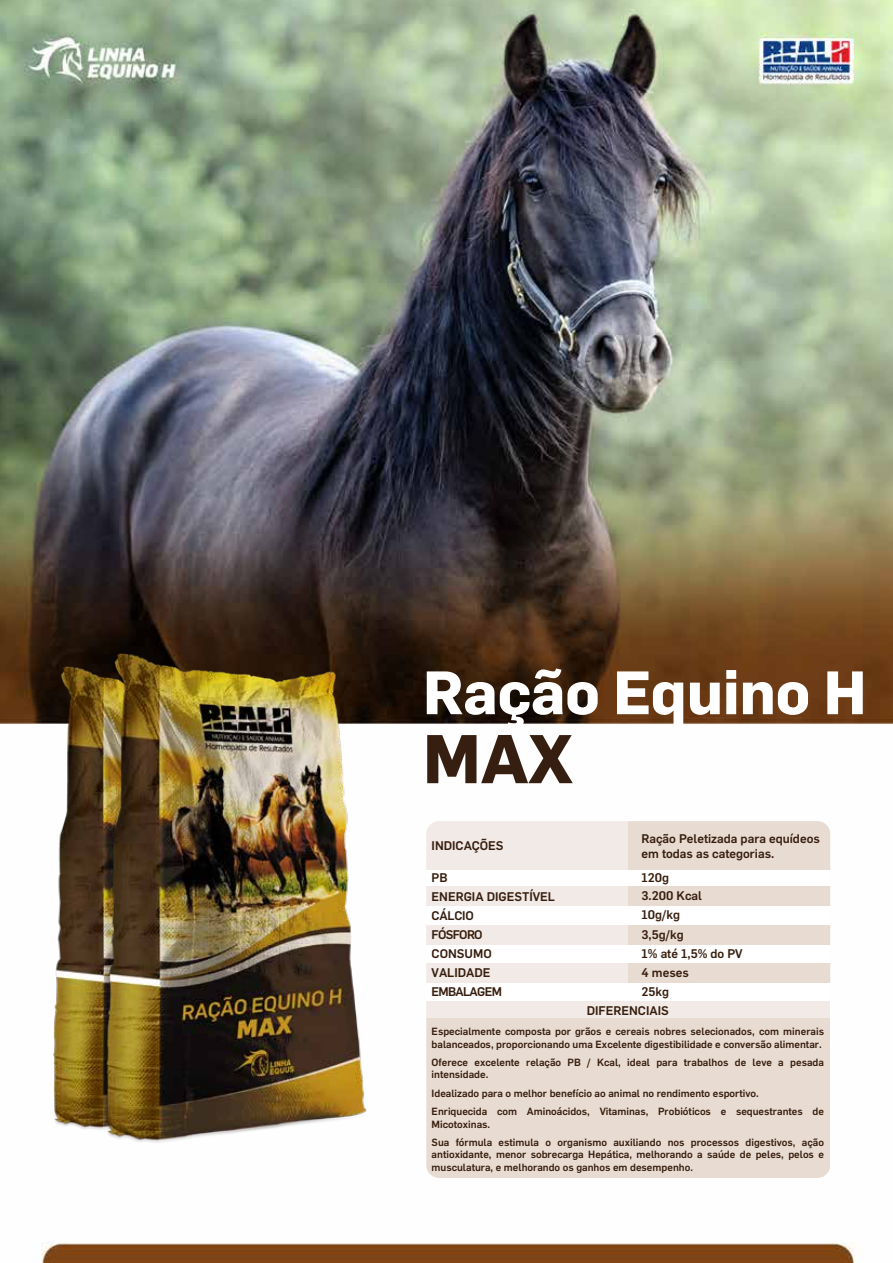
<style>
.page{position:relative;width:893px;height:1263px;background:#fff}
.page>*{position:absolute;margin:0;border:0;box-sizing:border-box;transform-origin:0 0}
.t1{font:700 67.5px "Flama";color:#361e11}
.t2{font:700 60px "Flama";color:#fff}
.t3{font:500 12.3px/19px "Flama";color:#361d0d}
.t4{font:500 12.3px "Flama";letter-spacing:-.055em;color:#361d0d}
.t5{font:500 10.2px/12.3px "Flama";color:#361d0d}
</style>
<div class="page">
<img style="left:0;top:0;width:893px;height:1263px">
<img style="left:51px;top:667px;width:54px;height:464px">
<img style="left:105px;top:653px;width:264px;height:491px">
<svg style="left:426px;top:869px;width:404px;height:133px"></svg>
<div style="left:426px;top:821px;width:202px;height:48px;background:#f1eae6"></div>
<div style="left:628px;top:821px;width:202px;height:48px;background:#e8dbd1"></div>
<div style="left:426px;top:887px;width:202px;height:19px;background:#f1eae6"></div>
<div style="left:628px;top:887px;width:202px;height:19px;background:#e8dbd1"></div>
<div style="left:426px;top:925px;width:202px;height:19px;background:#f1eae6"></div>
<div style="left:628px;top:925px;width:202px;height:19px;background:#e8dbd1"></div>
<div style="left:426px;top:963px;width:202px;height:20px;background:#f1eae6"></div>
<div style="left:628px;top:963px;width:202px;height:20px;background:#e8dbd1"></div>
<div style="left:426px;top:1002px;width:404px;height:19px;background:#f1eae6"></div>
<div style="left:426px;top:1018px;width:404px;height:160px;background:#e8dbd1"></div>
<h2 class="t2" style="left:423px;top:649px;width:445px">Ração Equino H</h2>
<h1 class="t1" style="left:423px;top:710px;width:151px">MAX</h1>
<p class="t3" style="left:641px;top:830px;width:180px;line-height:14.7px">Ração Peletizada para equídeos em todas as categorias.</p>
<p class="t3" style="left:432px;top:835px;width:73px">INDICAÇÕES</p>
<p class="t3" style="left:432px;top:867px;width:125px">PB<br>ENERGIA DIGESTÍVEL<br>CÁLCIO<br>FÓSFORO<br>CONSUMO<br>VALIDADE</p>
<p class="t3" style="left:641px;top:867px;width:103px">120g<br>3.200 Kcal<br>10g/kg<br>3,5g/kg<br>1% até 1,5% do PV</p>
<p class="t4" style="left:432px;top:983px;width:72px">EMBALAGEM</p>
<p class="t3" style="left:641px;top:962px;width:49px">4 meses<br>25kg</p>
<p class="t3" style="left:587px;top:1000px;width:84px">DIFERENCIAIS</p>
<p class="t5" style="left:432px;top:1025px;width:394px">Especialmente composta por grãos e cereais nobres selecionados, com minerais balanceados, proporcionando uma Excelente digestibilidade e conversão alimentar.</p>
<p class="t5" style="left:432px;top:1056px;width:394px">Oferece excelente relação PB / Kcal, ideal para trabalhos de leve a pesada intensidade.</p>
<p class="t5" style="left:432px;top:1083px;width:394px;line-height:18.5px">Idealizado para o melhor benefício ao animal no rendimento esportivo.<br>Enriquecida com Aminoácidos, Vitaminas, Probióticos e sequestrantes de</p>
<p class="t5" style="left:432px;top:1114px;width:394px;line-height:18.5px">Micotoxinas.<br>Sua fórmula estimula o organismo auxiliando nos processos digestivos, ação</p>
<p class="t5" style="left:432px;top:1148px;width:394px">antioxidante, menor sobrecarga Hepática, melhorando a saúde de peles, pelos e musculatura, e melhorando os ganhos em desempenho.</p>
</div>
